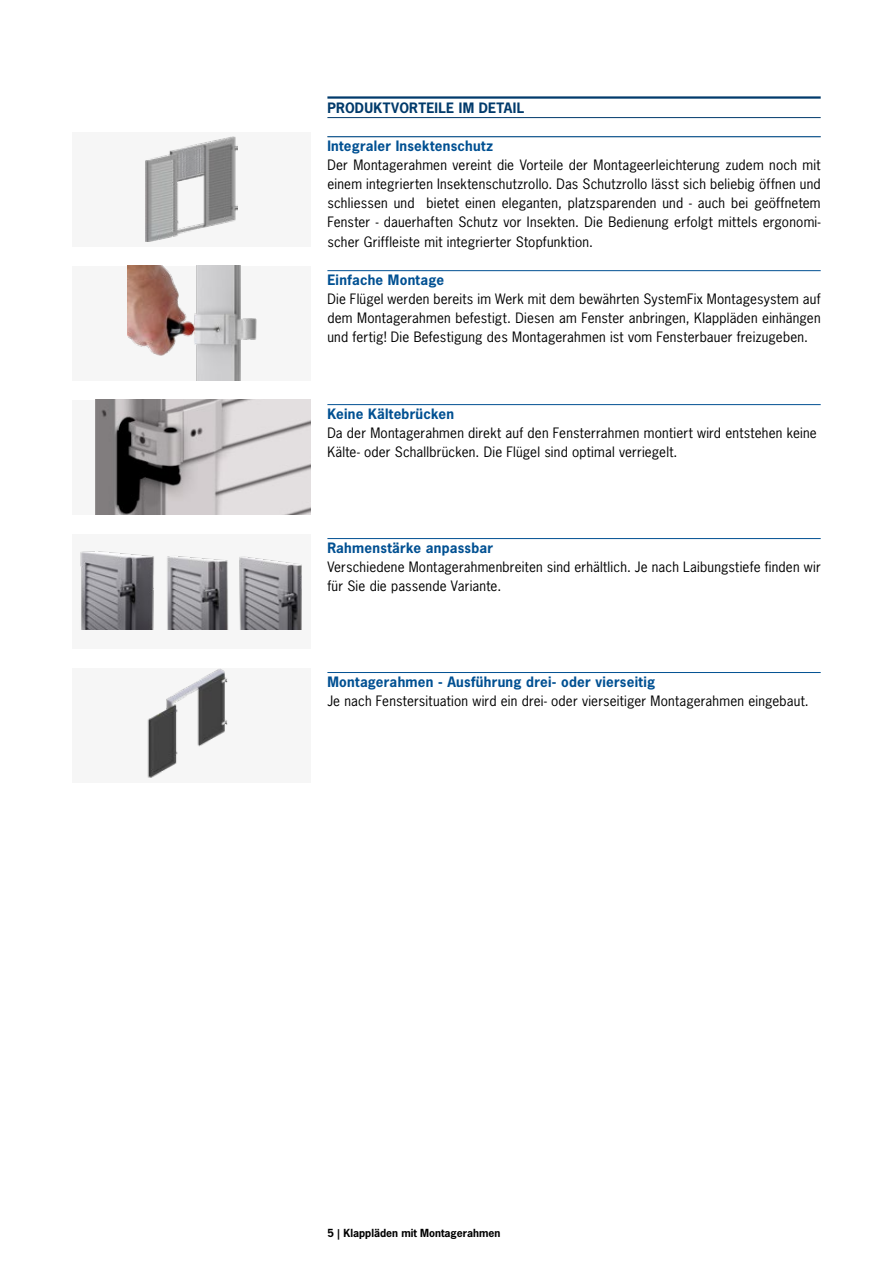
<style>
.page{position:relative;width:893px;height:1263px;background:#fff}
.page>*{position:absolute;margin:0;border:0;box-sizing:border-box;transform-origin:0 0}
.t1{font:13.5px/19.2px "News Gothic";letter-spacing:.015em;color:#000;text-align:justify}
.t2{font:700 13.5px "News Gothic";letter-spacing:.02em;color:#005092}
.t3{font:700 13.5px "News Gothic";letter-spacing:.02em;color:#003a6b}
.t4{font:700 10.5px "News Gothic";color:#000}
</style>
<div class="page">
<div style="left:72px;top:132px;width:238px;height:115px;background:#f6f6f6"></div>
<img style="left:146px;top:137px;width:91px;height:105px">
<div style="left:72px;top:266px;width:238px;height:114px;background:#f6f6f6"></div>
<img style="left:128px;top:266px;width:129px;height:114px">
<div style="left:72px;top:400px;width:238px;height:114px;background:#f6f6f6"></div>
<img style="left:95px;top:400px;width:215px;height:114px">
<div style="left:72px;top:534px;width:238px;height:114px;background:#f6f6f6"></div>
<img style="left:80px;top:551px;width:56px;height:78px">
<div style="left:72px;top:668px;width:238px;height:114px;background:#f6f6f6"></div>
<img style="left:147px;top:668px;width:81px;height:110px">
<img style="left:136px;top:554px;width:124px;height:76px">
<img style="left:212px;top:554px;width:90px;height:75px">
<hr style="left:327px;top:96px;width:494px;height:3px;background:#003a6b">
<hr style="left:327px;top:117px;width:494px;height:1px;background:#003a6b">
<hr style="left:327px;top:136px;width:494px;height:1px;background:#005092">
<hr style="left:327px;top:270px;width:494px;height:1px;background:#005092">
<hr style="left:327px;top:404px;width:494px;height:1px;background:#005092">
<hr style="left:327px;top:538px;width:494px;height:1px;background:#005092">
<hr style="left:327px;top:672px;width:494px;height:1px;background:#005092">
<p class="t3" style="left:327px;top:99px;width:198px">PRODUKTVORTEILE IM DETAIL</p>
<p class="t2" style="left:327px;top:137px;width:167px">Integraler Insektenschutz</p>
<p class="t1" style="left:327px;top:155px;width:495px">Der Montagerahmen vereint die Vorteile der Montageerleichterung zudem noch mit einem integrierten Insektenschutzrollo. Das Schutzrollo lässt sich beliebig öffnen und schliessen und bietet einen eleganten, platzsparenden und - auch bei geöffnetem Fenster - dauerhaften Schutz vor Insekten. Die Bedienung erfolgt mittels ergonomi&shy;scher Griffleiste mit integrierter Stopfunktion.</p>
<p class="t2" style="left:327px;top:271px;width:118px">Einfache Montage</p>
<p class="t1" style="left:327px;top:289px;width:495px">Die Flügel werden bereits im Werk mit dem bewährten SystemFix Montagesystem auf dem Montagerahmen befestigt. Diesen am Fenster anbringen, Klappläden einhängen und fertig! Die Befestigung des Montagerahmen ist vom Fensterbauer freizugeben.</p>
<p class="t2" style="left:327px;top:405px;width:128px">Keine Kältebrücken</p>
<p class="t1" style="left:327px;top:423px;width:491px">Da der Montagerahmen direkt auf den Fensterrahmen montiert wird entstehen keine<br>Kälte- oder Schallbrücken. Die Flügel sind optimal verriegelt.</p>
<p class="t2" style="left:327px;top:539px;width:167px">Rahmenstärke anpassbar</p>
<p class="t1" style="left:327px;top:557px;width:495px">Verschiedene Montagerahmenbreiten sind erhältlich. Je nach Laibungstiefe finden wir für Sie die passende Variante.</p>
<p class="t2" style="left:327px;top:673px;width:329px">Montagerahmen - Ausführung drei- oder vierseitig</p>
<p class="t1" style="left:327px;top:691px;width:483px">Je nach Fenstersituation wird ein drei- oder vierseitiger Montagerahmen eingebaut.</p>
<p class="t4" style="left:327px;top:1226px;width:175px">5 | Klappläden mit Montagerahmen</p>
</div>
